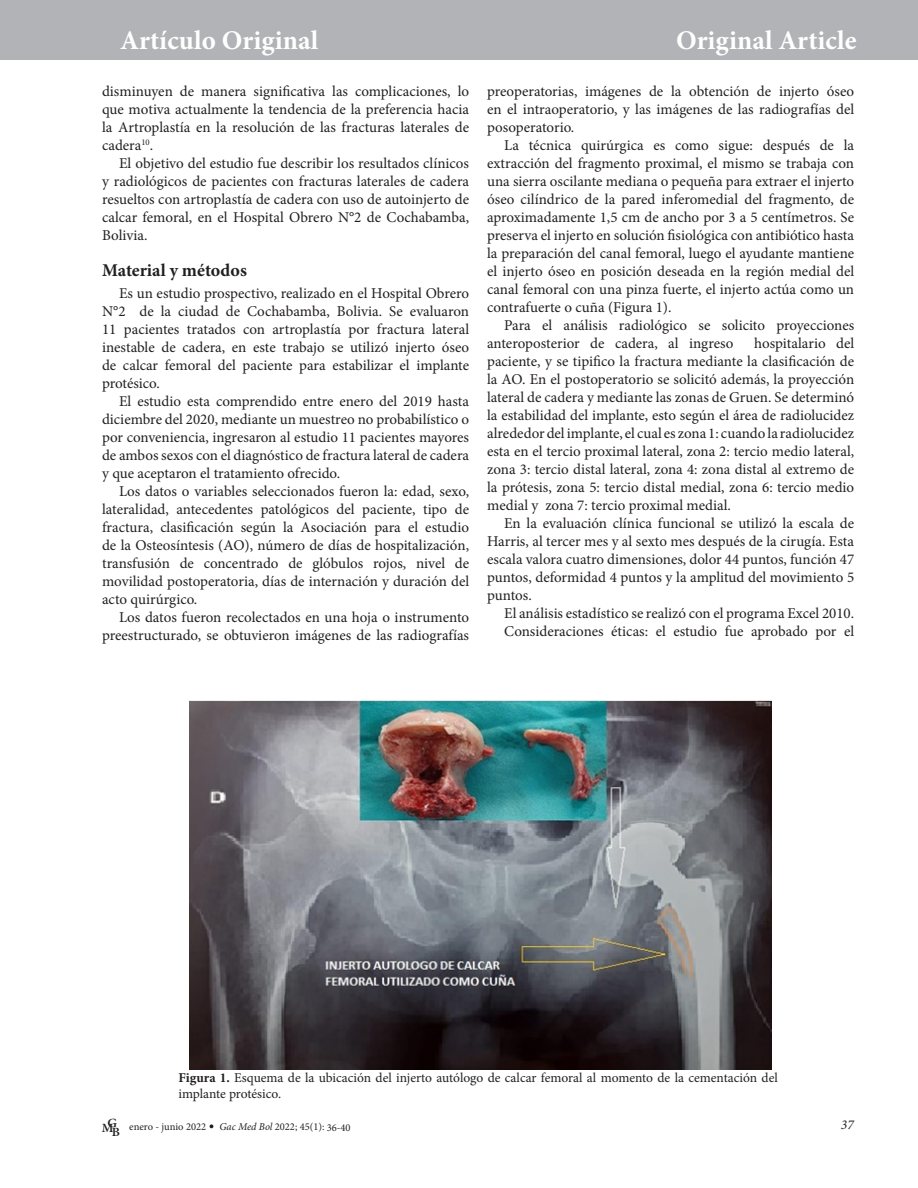
<style>
.page{position:relative;width:918px;height:1188px;background:#fff}
.page>*{position:absolute;margin:0;border:0;box-sizing:border-box;transform-origin:0 0}
.t1{font:700 27px "Minion Pro";color:#fff}
.t2{font:700 18px "Minion Pro";color:#231f20}
.t3{font:15px/18px "Minion Pro";color:#231f20;text-align:justify}
.t4{font:13.5px/16.2px "Minion Pro";color:#231f20}
.t5{font:italic 13.5px "Minion Pro";color:#231f20}
.t6{font:600 12.6px "Minion Pro";color:#231f20;scale:1.05 1}
.t7{font:10.5px "Minion Pro";color:#231f20}
.s1{font-weight:700}
.s2{font-weight:600;font-size:12.6px}
.s3{font-style:italic}
</style>
<div class="page">
<div style="left:0;top:0;width:918px;height:60px;background:#b2b3b7"></div>
<svg style="left:210px;top:1124px;width:3px;height:4px"></svg>
<img style="left:189px;top:700px;width:583px;height:369px">
<h1 class="t1" style="left:120px;top:21px;width:200px">Artículo Original</h1>
<h1 class="t1" style="left:676px;top:21px;width:182px">Original Article</h1>
<p class="t3" style="left:102px;top:82px;width:369px">disminuyen de manera significativa las complicaciones, lo que motiva actualmente la tendencia de la preferencia hacia la Artroplastía en la resolución de las fracturas laterales de cadera<sup>10</sup>.</p>
<p class="t3" style="left:102px;top:154px;width:369px;text-indent:17px">El objetivo del estudio fue describir los resultados clínicos y radiológicos de pacientes con fracturas laterales de cadera resueltos con artroplastía de cadera con uso de autoinjerto de calcar femoral, en el Hospital Obrero N°2 de Cochabamba, Bolivia.</p>
<p class="t2" style="left:102px;top:258px;width:146px">Material y métodos</p>
<p class="t3" style="left:102px;top:284px;width:369px;text-indent:17px">Es un estudio prospectivo, realizado en el Hospital Obrero N°2 de la ciudad de Cochabamba, Bolivia. Se evaluaron 11 pacientes tratados con artroplastía por fractura lateral inestable de cadera, en este trabajo se utilizó injerto óseo de calcar femoral del paciente para estabilizar el implante protésico.</p>
<p class="t3" style="left:102px;top:392px;width:369px;text-indent:17px">El estudio esta comprendido entre enero del 2019 hasta diciembre del 2020, mediante un muestreo no probabilístico o por conveniencia, ingresaron al estudio 11 pacientes mayores de ambos sexos con el diagnóstico de fractura lateral de cadera y que aceptaron el tratamiento ofrecido.</p>
<p class="t3" style="left:102px;top:482px;width:369px;text-indent:17px">Los datos o variables seleccionados fueron la: edad, sexo, lateralidad, antecedentes patológicos del paciente, tipo de fractura, clasificación según la Asociación para el estudio de la Osteosíntesis (AO), número de días de hospitalización, transfusión de concentrado de glóbulos rojos, nivel de movilidad postoperatoria, días de internación y duración del acto quirúrgico.</p>
<p class="t3" style="left:102px;top:608px;width:369px;text-align:right">Los datos fueron recolectados en una hoja o instrumento preestructurado, se obtuvieron imágenes de las radiografías</p>
<p class="t3" style="left:487px;top:82px;width:369px">preoperatorias, imágenes de la obtención de injerto óseo en el intraoperatorio, y las imágenes de las radiografías del posoperatorio.</p>
<p class="t3" style="left:487px;top:136px;width:369px;text-indent:17px">La técnica quirúrgica es como sigue: después de la extracción del fragmento proximal, el mismo se trabaja con una sierra oscilante mediana o pequeña para extraer el injerto óseo cilíndrico de la pared inferomedial del fragmento, de aproximadamente 1,5 cm de ancho por 3 a 5 centímetros. Se preserva el injerto en solución fisiológica con antibiótico hasta la preparación del canal femoral, luego el ayudante mantiene el injerto óseo en posición deseada en la región medial del canal femoral con una pinza fuerte, el injerto actúa como un contrafuerte o cuña (Figura 1).</p>
<p class="t3" style="left:487px;top:316px;width:369px;text-indent:17px">Para el análisis radiológico se solicito proyecciones anteroposterior de cadera, al ingreso</p>
<p class="t3" style="left:487px;top:334px;width:369px;text-indent:267px">hospitalario del paciente, y se tipifico la fractura mediante la clasificación de la AO. En el postoperatorio se solicitó además, la proyección lateral de cadera y mediante las zonas de Gruen. Se determinó la estabilidad del implante, esto según el área de radiolucidez alrededor del implante, el cual es zona 1: cuando la radiolucidez esta en el tercio proximal lateral, zona 2: tercio medio lateral, zona 3: tercio distal lateral, zona 4: zona distal al extremo de la prótesis, zona 5: tercio distal medial, zona 6: tercio medio medial y zona 7: tercio proximal medial.</p>
<p class="t3" style="left:487px;top:514px;width:369px;text-indent:17px">En la evaluación clínica funcional se utilizó la escala de Harris, al tercer mes y al sexto mes después de la cirugía. Esta escala valora cuatro dimensiones, dolor 44 puntos, función 47 puntos, deformidad 4 puntos y la amplitud del movimiento 5 puntos.</p>
<p class="t3" style="left:504px;top:604px;width:352px">El análisis estadístico se realizó con el programa Excel 2010.</p>
<p class="t3" style="left:504px;top:622px;width:352px">Consideraciones éticas: el estudio fue aprobado por el</p>
<p class="t4" style="left:178px;top:1070px;width:601px"><span class="s1">Figura 1.</span> Esquema de la ubicación del injerto autólogo de calcar femoral al momento de la cementación del implante protésico.</p>
<p class="t6" style="left:102px;top:1117px;width:16px">MG</p>
<p class="t7" style="left:112px;top:1120px;width:96px"><span class="s2">B</span> enero - junio 2022</p>
<p class="t7" style="left:219px;top:1120px;width:133px"><span class="s3">Gac Med Bol</span> 2022; 45(1): 36-40</p>
<p class="t5" style="left:841px;top:1116px;width:14px">37</p>
</div>
